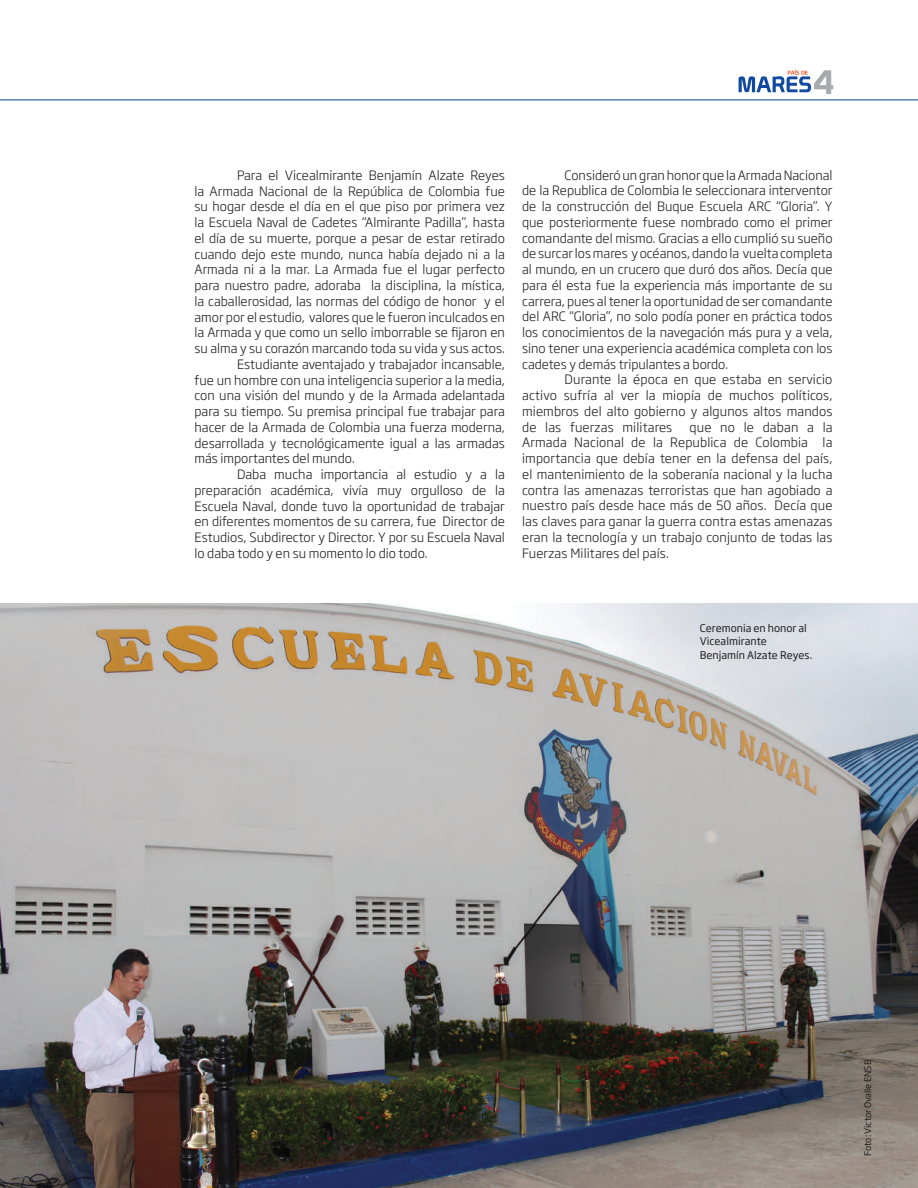
<style>
.page{position:relative;width:918px;height:1188px;background:#fff}
.page>*{position:absolute;margin:0;border:0;box-sizing:border-box;transform-origin:0 0}
.t1{font:33px "Prototype";color:#a8a9ad}
.t2{font:300 12.75px/15.8px "Soho Gothic Pro";color:#231f20;text-align:justify}
.t3{font:10.5px/13.5px "Soho Gothic Pro";color:#231f20}
.t4{font:9px "Soho Gothic Pro";letter-spacing:-.015em;color:#231f20}
</style>
<div class="page">
<svg style="left:739px;top:70px;width:72px;height:22px"></svg>
<hr style="left:0;top:100px;width:918px;height:1px;background:#083e89">
<img style="left:0;top:604px;width:918px;height:584px">
<h1 class="t1" style="left:814px;top:63px;width:22px">4</h1>
<p class="t2" style="left:237px;top:167px;width:269px">Para el Vicealmirante Benjamín Alzate Reyes</p>
<p class="t2" style="left:195px;top:182px;width:312px">la Armada Nacional de la República de Colombia fue</p>
<p class="t2" style="left:195px;top:198px;width:312px">su hogar desde el día en el que piso por primera vez</p>
<p class="t2" style="left:195px;top:214px;width:312px">la Escuela Naval de Cadetes “Almirante Padilla”, hasta</p>
<p class="t2" style="left:195px;top:229px;width:312px">el día de su muerte, porque a pesar de estar retirado</p>
<p class="t2" style="left:195px;top:245px;width:312px">cuando dejo este mundo, nunca había dejado ni a la</p>
<p class="t2" style="left:195px;top:261px;width:312px">Armada ni a la mar. La Armada fue el lugar perfecto</p>
<p class="t2" style="left:195px;top:277px;width:312px">para nuestro padre, adoraba la disciplina, la mística,</p>
<p class="t2" style="left:195px;top:292px;width:312px">la caballerosidad, las normas del código de honor y el</p>
<p class="t2" style="left:195px;top:308px;width:312px">amor por el estudio, valores que le fueron inculcados en</p>
<p class="t2" style="left:195px;top:324px;width:312px">la Armada y que como un sello imborrable se fijaron en</p>
<p class="t2" style="left:195px;top:340px;width:312px">su alma y su corazón marcando toda su vida y sus actos.</p>
<p class="t2" style="left:237px;top:355px;width:269px">Estudiante aventajado y trabajador incansable,</p>
<p class="t2" style="left:195px;top:371px;width:312px">fue un hombre con una inteligencia superior a la media,</p>
<p class="t2" style="left:195px;top:387px;width:312px">con una visión del mundo y de la Armada adelantada</p>
<p class="t2" style="left:195px;top:403px;width:312px">para su tiempo. Su premisa principal fue trabajar para</p>
<p class="t2" style="left:195px;top:418px;width:312px">hacer de la Armada de Colombia una fuerza moderna,</p>
<p class="t2" style="left:195px;top:434px;width:312px">desarrollada y tecnológicamente igual a las armadas</p>
<p class="t2" style="left:195px;top:450px;width:162px">más importantes del mundo.</p>
<p class="t2" style="left:237px;top:466px;width:269px">Daba mucha importancia al estudio y a la</p>
<p class="t2" style="left:195px;top:481px;width:312px">preparación académica, vivía muy orgulloso de la</p>
<p class="t2" style="left:195px;top:497px;width:312px">Escuela Naval, donde tuvo la oportunidad de trabajar</p>
<p class="t2" style="left:195px;top:513px;width:312px">en diferentes momentos de su carrera, fue Director de</p>
<p class="t2" style="left:195px;top:529px;width:312px">Estudios, Subdirector y Director. Y por su Escuela Naval</p>
<p class="t2" style="left:195px;top:544px;width:235px">lo daba todo y en su momento lo dio todo.</p>
<p class="t2" style="left:522px;top:166px;width:312px;text-indent:43px">Consideró un gran honor que la Armada Nacional de la Republica de Colombia le seleccionara interventor de la construcción del Buque Escuela ARC “Gloria”. Y que posteriormente fuese nombrado como el primer comandante del mismo. Gracias a ello cumplió su sueño de surcar los mares y océanos, dando la vuelta completa al mundo, en un crucero que duró dos años. Decía que para él esta fue la experiencia más importante de su carrera, pues al tener la oportunidad de ser comandante del ARC “Gloria”, no solo podía poner en práctica todos los conocimientos de la navegación más pura y a vela, sino tener una experiencia académica completa con los cadetes y demás tripulantes a bordo.</p>
<p class="t2" style="left:522px;top:371px;width:312px;text-indent:43px">Durante la época en que estaba en servicio activo sufría al ver la miopía de muchos políticos, miembros del alto gobierno y algunos altos mandos de las fuerzas militares</p>
<p class="t2" style="left:522px;top:418px;width:312px;text-indent:168px">que no le daban a la Armada Nacional de la Republica de Colombia la importancia que debía tener en la defensa del país, el mantenimiento de la soberanía nacional y la lucha contra las amenazas terroristas que han agobiado a nuestro país desde hace más de 50 años. Decía que las claves para ganar la guerra contra estas amenazas eran la tecnología y un trabajo conjunto de todas las Fuerzas Militares del país.</p>
<p class="t3" style="left:700px;top:621px;width:114px">Ceremonia en honor al<br>Vicealmirante<br>Benjamín Alzate Reyes.</p>
<p class="t4" style="left:861px;top:1156px;width:97px;rotate:-90deg">Foto: Victor Ovalle ENSB</p>
</div>
